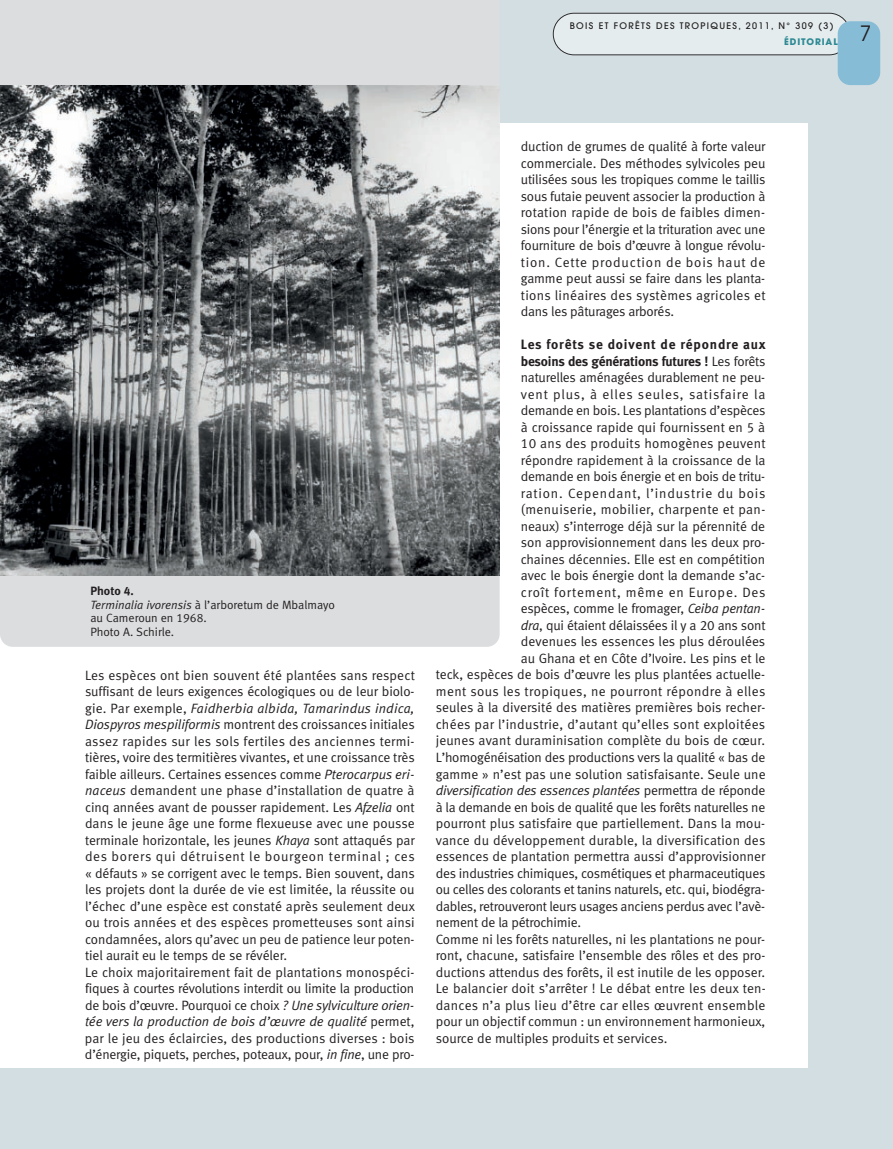
<style>
.page{position:relative;width:893px;height:1149px;background:#fff}
.page>*{position:absolute;margin:0;border:0;box-sizing:border-box;transform-origin:0 0}
.t1{font:21px "Avant Garde";color:#231f20}
.t2{font:13.5px/16.5px "Meta Normal LF";letter-spacing:-.005em;color:#231f20}
.t3{font:13.5px "Meta Normal LF";letter-spacing:.025em;color:#231f20}
.t4{font:13.5px "Meta Normal LF";letter-spacing:.02em;color:#231f20}
.t5{font:13.5px/16.5px "Meta Bold LF";letter-spacing:.01em;color:#231f20}
.t6{font:13.5px "Meta Normal LF";letter-spacing:.06em;color:#231f20}
.t7{font:italic 13.5px "Meta Normal LF";letter-spacing:-.015em;color:#231f20}
.t8{font:13.5px "Meta Normal LF";letter-spacing:.015em;color:#231f20}
.t9{font:13.5px "Meta Normal LF";letter-spacing:.03em;color:#231f20}
.t10{font:13.5px "Meta Normal LF";letter-spacing:.055em;color:#231f20}
.t11{font:12px/13.5px "Meta Normal LF";color:#231f20}
.t12{font:12px "Meta Bold LF";color:#231f20}
.t13{font:500 9px "Avant Garde";letter-spacing:.15em;color:#231f20}
.t14{font:700 9px "Avant Garde";letter-spacing:.1em;color:#2c8993}
.s1{font-style:italic}
.s2{font-family:"Meta Normal LF"}
.s3{font-style:normal}
</style>
<div class="page">
<div style="left:0;top:0;width:893px;height:1148px;background:#d3dee2"></div>
<div style="left:0;top:123px;width:808px;height:944px;background:#fff"></div>
<svg style="left:553px;top:13px;width:294px;height:42px;background:#dde4e6"></svg>
<div style="left:838px;top:21px;width:42px;height:64px;background:#86bcd6;border-radius:13px"></div>
<div style="left:0;top:575px;width:500px;height:71px;background:#dcdddf"></div>
<img style="left:0;top:85px;width:500px;height:490px">
<p class="t13" style="left:570px;top:23px;width:265px">BOIS ET FORÊTS DES TROPIQUES, 2011, N° 309 (3)</p>
<p class="t14" style="left:784px;top:38px;width:55px">ÉDITORIAL</p>
<h1 class="t1" style="left:860px;top:26px;width:13px">7</h1>
<p class="t12" style="left:90px;top:586px;width:45px">Photo 4.</p>
<p class="t11" style="left:90px;top:598px;width:246px"><span class="s1">Terminalia ivorensis</span> à l’arboretum de Mbalmayo au Cameroun en 1968.<br>Photo A. Schirle.</p>
<p class="t2" style="left:85px;top:667px;width:331px">Les espèces ont bien souvent été plantées sans respect suffisant de leurs exigences écologiques ou de leur biolo&shy;gie. Par exemple, <span class="s1">Faidherbia albida, Tamarindus indica, Diospyros mespiliformis</span> montrent des croissances initiales assez rapides sur les sols fertiles des anciennes termi&shy;tières, voire des termitières vivantes, et une croissance très faible ailleurs. Certaines essences comme <span class="s1">Pterocarpus eri&shy;naceus</span> demandent une phase d’installation de quatre à cinq années avant de pousser rapidement. Les <span class="s1">Afzelia</span> ont dans le jeune âge une forme flexueuse avec une pousse terminale horizontale, les jeunes <span class="s1">Khaya</span> sont attaqués par des borers qui détruisent le bourgeon terminal ; ces « défauts » se corrigent avec le temps. Bien souvent, dans les projets dont la durée de vie est limitée, la réussite ou l’échec d’une espèce est constaté après seulement deux ou trois années et des espèces prometteuses sont ainsi condamnées, alors qu’avec un peu de patience leur poten&shy;tiel aurait eu le temps de se révéler.<br>Le choix majoritairement fait de plantations monospéci&shy;fiques à courtes révolutions interdit ou limite la production de bois d’œuvre. Pourquoi ce choix <span class="s1">? Une sylviculture orien&shy;tée vers la production de bois d’œuvre de qualité</span> permet, par le jeu des éclaircies, des productions diverses : bois d’énergie, piquets, perches, poteaux, pour, <span class="s1">in fine</span>, une pro-</p>
<p class="t2" style="left:521px;top:139px;width:246px;text-align:justify">duction de grumes de qualité à forte valeur commerciale. Des méthodes sylvicoles peu utilisées sous les tropiques comme le taillis sous futaie peuvent associer la production à rotation rapide de bois de faibles dimen&shy;sions pour l’énergie et la trituration avec une fourniture de bois d’œuvre à longue révolu&shy;tion. Cette production de bois haut de gamme peut aussi se faire dans les planta&shy;tions linéaires des systèmes agricoles et dans les pâturages arborés.</p>
<p class="t5" style="left:521px;top:337px;width:246px">Les forêts se doivent de répondre aux besoins des générations futures ! <span class="s2">Les forêts</span></p>
<p class="t2" style="left:521px;top:370px;width:246px">naturelles aménagées durablement ne peu-</p>
<p class="t10" style="left:521px;top:389px;width:246px">vent plus, à elles seules, satisfaire la</p>
<p class="t2" style="left:521px;top:403px;width:246px">demande en bois. Les plantations d’espèces</p>
<p class="t2" style="left:521px;top:420px;width:246px">à croissance rapide qui fournissent en 5 à</p>
<p class="t4" style="left:521px;top:439px;width:246px">10 ans des produits homogènes peuvent</p>
<p class="t2" style="left:521px;top:453px;width:246px">répondre rapidement à la croissance de la</p>
<p class="t2" style="left:521px;top:469px;width:246px">demande en bois énergie et en bois de tritu-</p>
<p class="t6" style="left:521px;top:488px;width:246px">ration. Cependant, l’industrie du bois</p>
<p class="t3" style="left:521px;top:505px;width:246px">(menuiserie, mobilier, charpente et pan-</p>
<p class="t2" style="left:521px;top:519px;width:246px">neaux) s’interroge déjà sur la pérennité de</p>
<p class="t2" style="left:521px;top:535px;width:246px">son approvisionnement dans les deux pro-</p>
<p class="t2" style="left:521px;top:552px;width:246px">chaines décennies. Elle est en compétition</p>
<p class="t2" style="left:521px;top:568px;width:246px">avec le bois énergie dont la demande s’ac-</p>
<p class="t6" style="left:521px;top:587px;width:246px">croît fortement, même en Europe. Des</p>
<p class="t2" style="left:521px;top:601px;width:246px">espèces, comme le fromager, <span class="s1">Ceiba pentan-</span></p>
<p class="t2" style="left:521px;top:618px;width:246px"><span class="s1">dra</span>, qui étaient délaissées il y a 20 ans sont</p>
<p class="t2" style="left:521px;top:634px;width:246px">devenues les essences les plus déroulées</p>
<p class="t2" style="left:521px;top:651px;width:246px">au Ghana et en Côte d’Ivoire. Les pins et le</p>
<p class="t2" style="left:436px;top:667px;width:331px">teck, espèces de bois d’œuvre les plus plantées actuelle-</p>
<p class="t9" style="left:436px;top:686px;width:331px">ment sous les tropiques, ne pourront répondre à elles</p>
<p class="t2" style="left:436px;top:700px;width:331px">seules à la diversité des matières premières bois recher-</p>
<p class="t3" style="left:436px;top:719px;width:331px">chées par l’industrie, d’autant qu’elles sont exploitées</p>
<p class="t2" style="left:436px;top:733px;width:331px">jeunes avant duraminisation complète du bois de cœur.</p>
<p class="t2" style="left:436px;top:750px;width:331px">L’homogénéisation des productions vers la qualité « bas de</p>
<p class="t2" style="left:436px;top:766px;width:331px">gamme » n’est pas une solution satisfaisante. Seule une</p>
<p class="t7" style="left:436px;top:785px;width:331px">diversification des essences plantées <span class="s3">permettra de réponde</span></p>
<p class="t2" style="left:436px;top:799px;width:331px">à la demande en bois de qualité que les forêts naturelles ne</p>
<p class="t2" style="left:436px;top:816px;width:331px">pourront plus satisfaire que partiellement. Dans la mou-</p>
<p class="t8" style="left:436px;top:835px;width:331px">vance du développement durable, la diversification des</p>
<p class="t2" style="left:436px;top:849px;width:331px">essences de plantation permettra aussi d’approvisionner</p>
<p class="t2" style="left:436px;top:865px;width:331px">des industries chimiques, cosmétiques et pharmaceutiques</p>
<p class="t2" style="left:436px;top:882px;width:331px">ou celles des colorants et tanins naturels, etc. qui, biodégra-</p>
<p class="t2" style="left:436px;top:898px;width:331px">dables, retrouveront leurs usages anciens perdus avec l’avè-</p>
<p class="t2" style="left:436px;top:915px;width:147px">nement de la pétrochimie.</p>
<p class="t2" style="left:436px;top:931px;width:331px">Comme ni les forêts naturelles, ni les plantations ne pour-</p>
<p class="t2" style="left:436px;top:948px;width:331px">ront, chacune, satisfaire l’ensemble des rôles et des pro-</p>
<p class="t2" style="left:436px;top:964px;width:331px">ductions attendus des forêts, il est inutile de les opposer.</p>
<p class="t2" style="left:436px;top:981px;width:331px">Le balancier doit s’arrêter ! Le débat entre les deux ten-</p>
<p class="t4" style="left:436px;top:1000px;width:331px">dances n’a plus lieu d’être car elles œuvrent ensemble</p>
<p class="t2" style="left:436px;top:1014px;width:331px">pour un objectif commun : un environnement harmonieux,</p>
<p class="t2" style="left:436px;top:1030px;width:233px">source de multiples produits et services.</p>
</div>
